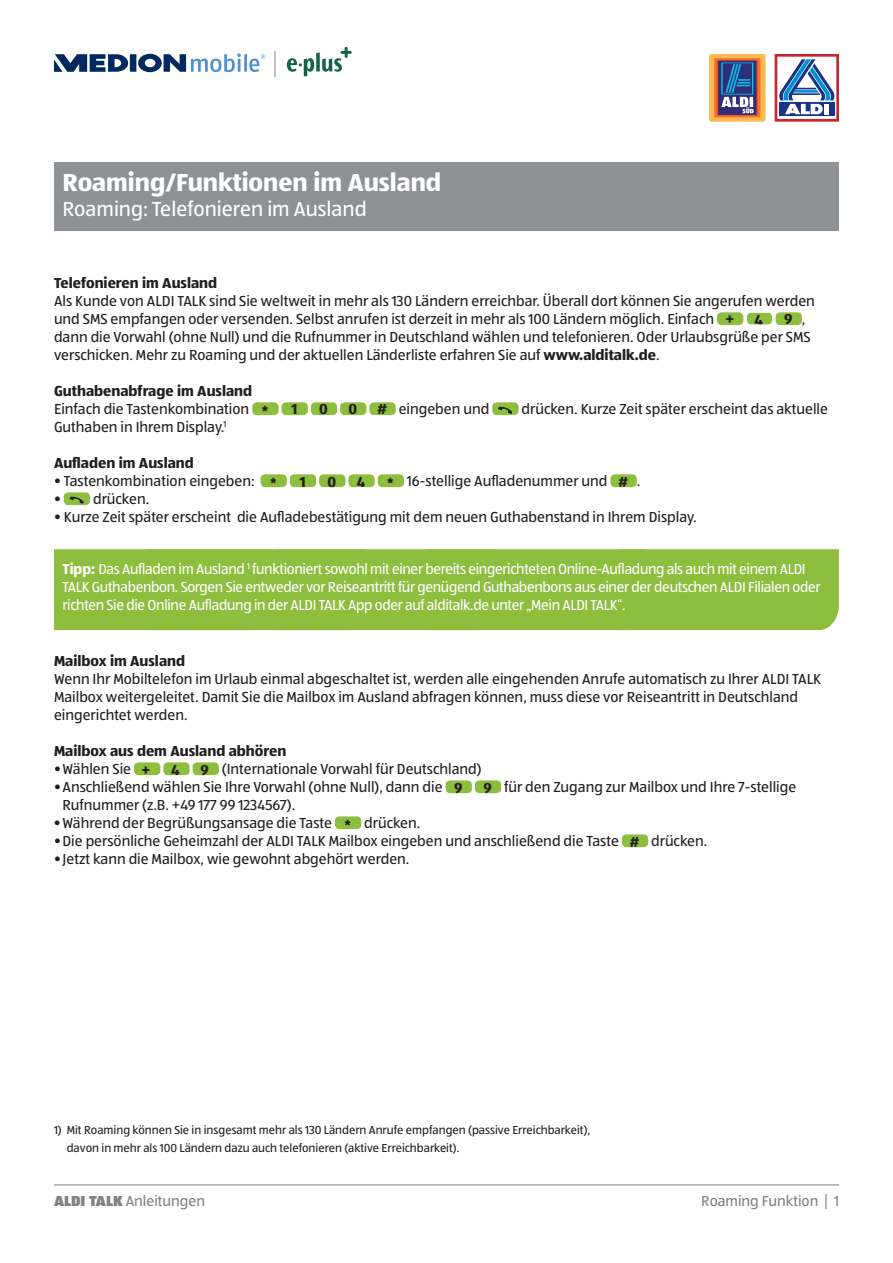
<style>
.page{position:relative;width:893px;height:1263px;background:#fff}
.page>*{position:absolute;margin:0;border:0;box-sizing:border-box;transform-origin:0 0}
.t1{font:25.5px "ALDISUED Bold";color:#fff}
.t2{font:21px "ALDISUED Regular";color:#fff}
.t3{font:15px/18px "ALDISUED Regular";color:#231f20}
.t4{font:15px/18px "ALDISUED Regular";letter-spacing:-.02em;color:#fff}
.t5{font:15px "ALDISUED Bold";color:#231f20}
.t6{font:15px "ALDISUED Regular";color:#808285}
.t7{font:12px/18px "ALDISUED Regular";color:#231f20}
.s1{font-family:"ALDISUED Bold"}
.s2{font-family:"ALDISUED Regular"}
.s3{font-family:"ALDISUED Black"}
</style>
<div class="page">
<svg style="left:287px;top:47px;width:65px;height:29px"></svg>
<svg style="left:54px;top:54px;width:211px;height:18px"></svg>
<svg style="left:275px;top:52px;width:1px;height:25px"></svg>
<div style="left:709px;top:54px;width:56px;height:68px;background:#fcb950;border-radius:2px"></div>
<div style="left:714px;top:58px;width:46px;height:59px;background:#f3732c"></div>
<div style="left:717px;top:60px;width:41px;height:56px;background:#8a3b50"></div>
<div style="left:718px;top:61px;width:38px;height:54px;background:#2e2d76"></div>
<svg style="left:721px;top:62px;width:33px;height:51px"></svg>
<svg style="left:774px;top:54px;width:65px;height:68px"></svg>
<div style="left:54px;top:162px;width:785px;height:68px;background:#8e9195"></div>
<div style="left:717px;top:312px;width:26px;height:13px;background:#8dbe3e;border-radius:4px"></div>
<div style="left:746px;top:312px;width:26px;height:13px;background:#8dbe3e;border-radius:4px"></div>
<div style="left:746px;top:312px;width:27px;height:13px;border:1px solid #fff;border-radius:4px"></div>
<div style="left:776px;top:312px;width:26px;height:13px;background:#8dbe3e;border-radius:4px"></div>
<div style="left:252px;top:402px;width:27px;height:13px;background:#8dbe3e;border-radius:4px"></div>
<div style="left:281px;top:402px;width:27px;height:13px;background:#8dbe3e;border-radius:4px"></div>
<div style="left:311px;top:402px;width:26px;height:13px;background:#8dbe3e;border-radius:4px"></div>
<div style="left:340px;top:402px;width:26px;height:13px;background:#8dbe3e;border-radius:4px"></div>
<div style="left:369px;top:402px;width:27px;height:13px;background:#8dbe3e;border-radius:4px"></div>
<div style="left:492px;top:402px;width:27px;height:13px;background:#8dbe3e;border-radius:4px"></div>
<svg style="left:498px;top:406px;width:14px;height:8px"></svg>
<div style="left:261px;top:474px;width:26px;height:13px;background:#8dbe3e;border-radius:4px"></div>
<div style="left:290px;top:474px;width:26px;height:13px;background:#8dbe3e;border-radius:4px"></div>
<div style="left:319px;top:474px;width:26px;height:13px;background:#8dbe3e;border-radius:4px"></div>
<div style="left:348px;top:474px;width:27px;height:13px;background:#8dbe3e;border-radius:4px"></div>
<div style="left:378px;top:474px;width:26px;height:13px;background:#8dbe3e;border-radius:4px"></div>
<div style="left:610px;top:474px;width:27px;height:13px;background:#8dbe3e;border-radius:4px"></div>
<div style="left:64px;top:492px;width:26px;height:13px;background:#8dbe3e;border-radius:4px"></div>
<svg style="left:70px;top:496px;width:14px;height:8px"></svg>
<div style="left:54px;top:549px;width:785px;height:81px;background:#8dbe3e"></div>
<div style="left:134px;top:762px;width:26px;height:13px;background:#8dbe3e;border-radius:4px"></div>
<div style="left:163px;top:762px;width:27px;height:13px;background:#8dbe3e;border-radius:4px"></div>
<div style="left:193px;top:762px;width:26px;height:13px;background:#8dbe3e;border-radius:4px"></div>
<div style="left:446px;top:780px;width:26px;height:13px;background:#8dbe3e;border-radius:4px"></div>
<div style="left:475px;top:780px;width:26px;height:13px;background:#8dbe3e;border-radius:4px"></div>
<div style="left:335px;top:816px;width:26px;height:13px;background:#8dbe3e;border-radius:4px"></div>
<div style="left:622px;top:834px;width:26px;height:13px;background:#8dbe3e;border-radius:4px"></div>
<hr style="left:54px;top:1184px;width:785px;height:1px;background:#808285">
<h1 class="t1" style="left:62px;top:166px;width:380px">Roaming/Funktionen im Ausland</h1>
<h2 class="t2" style="left:62px;top:197px;width:306px">Roaming: Telefonieren im Ausland</h2>
<p class="t5" style="left:54px;top:273px;width:165px">Telefonieren im Ausland</p>
<p class="t3" style="left:54px;top:292px;width:762px">Als Kunde von ALDI TALK sind Sie weltweit in mehr als 130 Ländern erreichbar. Überall dort können Sie angerufen werden und SMS empfangen oder versenden. Selbst anrufen ist derzeit in mehr als 100 Ländern möglich. Einfach <span class="s1">+</span></p>
<p class="t5" style="left:754px;top:310px;width:10px">4</p>
<p class="t5" style="left:784px;top:310px;width:23px">9 <span class="s2">,</span></p>
<p class="t3" style="left:54px;top:328px;width:758px">dann die Vorwahl (ohne Null) und die Rufnummer in Deutschland wählen und telefonieren. Oder Urlaubsgrüße per SMS verschicken. Mehr zu Roaming und der aktuellen Länderliste erfahren Sie auf <span class="s1">www.alditalk.de</span>.</p>
<p class="t5" style="left:54px;top:381px;width:200px">Guthabenabfrage im Ausland</p>
<p class="t3" style="left:54px;top:400px;width:216px">Einfach die Tastenkombination <span class="s1">*</span></p>
<p class="t5" style="left:291px;top:400px;width:7px">1</p>
<p class="t5" style="left:319px;top:400px;width:10px">0</p>
<p class="t5" style="left:348px;top:400px;width:10px">0</p>
<p class="t3" style="left:378px;top:400px;width:113px"><span class="s1">#</span> eingeben und</p>
<p class="t3" style="left:521px;top:400px;width:308px">drücken. Kurze Zeit später erscheint das aktuelle</p>
<p class="t3" style="left:54px;top:418px;width:174px">Guthaben in Ihrem Display.<sup>1</sup></p>
<p class="t5" style="left:54px;top:453px;width:141px">Aufladen im Ausland</p>
<p class="t3" style="left:54px;top:472px;width:224px">• Tastenkombination eingeben: <span class="s1">*</span></p>
<p class="t5" style="left:300px;top:472px;width:7px">1</p>
<p class="t5" style="left:327px;top:472px;width:10px">0</p>
<p class="t5" style="left:357px;top:472px;width:10px">4</p>
<p class="t3" style="left:387px;top:472px;width:255px"><span class="s1">*</span> 16-stellige Aufladenummer und <span class="s1">#</span> .</p>
<p class="t3" style="left:54px;top:490px;width:97px">• drücken.</p>
<p class="t3" style="left:54px;top:508px;width:644px">• Kurze Zeit später erscheint die Aufladebestätigung mit dem neuen Guthabenstand in Ihrem Display.</p>
<p class="t4" style="left:62px;top:560px;width:759px"><span class="s1">Tipp:</span> Das Aufladen im Ausland <sup>1</sup> funktioniert sowohl mit einer bereits eingerichteten Online-Aufladung als auch mit einem ALDI<br>TALK Guthabenbon. Sorgen Sie entweder vor Reiseantritt für genügend Guthabenbons aus einer der deutschen ALDI Filialen oder richten Sie die Online Aufladung in der ALDI TALK App oder auf alditalk.de unter „Mein ALDI TALK“.</p>
<p class="t5" style="left:54px;top:651px;width:133px">Mailbox im Ausland</p>
<p class="t3" style="left:54px;top:670px;width:769px">Wenn Ihr Mobiltelefon im Urlaub einmal abgeschaltet ist, werden alle eingehenden Anrufe automatisch zu Ihrer ALDI TALK<br>Mailbox weitergeleitet. Damit Sie die Mailbox im Ausland abfragen können, muss diese vor Reiseantritt in Deutschland eingerichtet werden.</p>
<p class="t5" style="left:54px;top:741px;width:234px">Mailbox aus dem Ausland abhören</p>
<p class="t3" style="left:54px;top:760px;width:98px">•Wählen Sie <span class="s1">+</span></p>
<p class="t5" style="left:171px;top:760px;width:10px">4</p>
<p class="t3" style="left:200px;top:760px;width:283px"><span class="s1">9</span> (Internationale Vorwahl für Deutschland)</p>
<p class="t3" style="left:54px;top:778px;width:410px">•Anschließend wählen Sie Ihre Vorwahl (ohne Null), dann die <span class="s1">9</span></p>
<p class="t3" style="left:483px;top:778px;width:314px"><span class="s1">9</span> für den Zugang zur Mailbox und Ihre 7-stellige</p>
<p class="t3" style="left:62px;top:796px;width:234px">Rufnummer (z.B. +49 177 99 1234567).</p>
<p class="t3" style="left:54px;top:814px;width:368px">•Während der Begrüßungsansage die Taste <span class="s1">*</span> drücken.</p>
<p class="t3" style="left:54px;top:832px;width:655px">•Die persönliche Geheimzahl der ALDI TALK Mailbox eingeben und anschließend die Taste <span class="s1">#</span> drücken.</p>
<p class="t3" style="left:54px;top:850px;width:357px">•Jetzt kann die Mailbox, wie gewohnt abgehört werden.</p>
<p class="t7" style="left:67px;top:1121px;width:525px;text-indent:-13px">1) Mit Roaming können Sie in insgesamt mehr als 130 Ländern Anrufe empfangen (passive Erreichbarkeit), davon in mehr als 100 Ländern dazu auch telefonieren (aktive Erreichbarkeit).</p>
<p class="t6" style="left:54px;top:1192px;width:153px"><span class="s3">ALDI TALK</span> Anleitungen</p>
<p class="t6" style="left:701px;top:1192px;width:139px">Roaming Funktion | 1</p>
</div>
